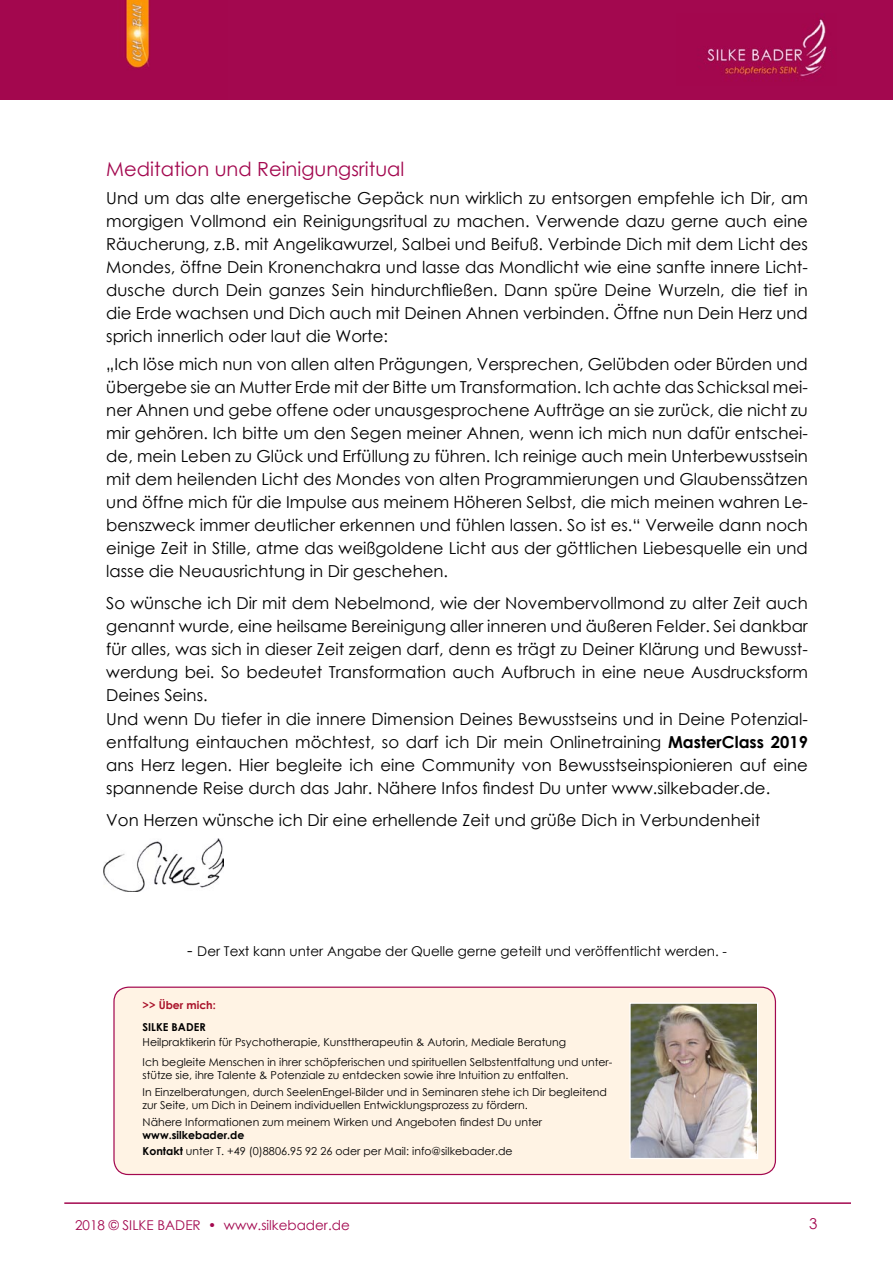
<style>
.page{position:relative;width:893px;height:1263px;background:#fff}
.page>*{position:absolute;margin:0;border:0;box-sizing:border-box;transform-origin:0 0}
.Zwischenüberschrift_Text{font:19.5px "Century Gothic";color:#a3084f}
.t1{font:16.5px/23.1px "Century Gothic";color:#000;text-align:justify}
.t2{font:15px "Century Gothic";color:#a3084f}
.t3{font:13.5px "Century Gothic";color:#000}
.t4{font:13.5px "Century Gothic";color:#a3084f}
.Zwischenüberschrift_Text-2{font:10.95px/13px "Century Gothic";color:#000}
.Zwischenüberschrift_Text-3{font:700 10.95px "Century Gothic";color:#a9122a}
.Zwischenüberschrift_Text-4{font:700 10.95px "Century Gothic";color:#000}
.s1{font-weight:700}
.s2{font-size:16.5px}
</style>
<div class="page">
<hr style="left:64px;top:1202px;width:787px;height:2px;background:#a3084f">
<div style="left:200px;top:0;width:693px;height:100px;background:#a3084f"></div>
<img style="left:0;top:0;width:200px;height:100px">
<img style="left:706px;top:18px;width:122px;height:60px">
<div style="left:113px;top:986px;width:664px;height:188px;background:#fff3e4"></div>
<img style="left:631px;top:1004px;width:125px;height:153px">
<div style="left:629px;top:1002px;width:129px;height:157px;border:1px solid #fff"></div>
<img style="left:104px;top:838px;width:119px;height:53px">
<p class="Zwischenüberschrift_Text" style="left:106px;top:156px;width:300px">Meditation und Reinigungsritual</p>
<p class="t1" style="left:106px;top:186px;width:703px">Und um das alte energetische Gepäck nun wirklich zu entsorgen empfehle ich Dir, am morgigen Vollmond ein Reinigungsritual zu machen. Verwende dazu gerne auch eine Räucherung, z.B. mit Angelikawurzel, Salbei und Beifuß. Verbinde Dich mit dem Licht des Mondes, öffne Dein Kronenchakra und lasse das Mondlicht wie eine sanfte innere Licht&shy;dusche durch Dein ganzes Sein hindurchfließen. Dann spüre Deine Wurzeln, die tief in die Erde wachsen und Dich auch mit Deinen Ahnen verbinden. Öffne nun Dein Herz und sprich innerlich oder laut die Worte:</p>
<p class="t1" style="left:106px;top:352px;width:703px">„Ich löse mich nun von allen alten Prägungen, Versprechen, Gelübden oder Bürden und übergebe sie an Mutter Erde mit der Bitte um Transformation. Ich achte das Schicksal mei&shy;ner Ahnen und gebe offene oder unausgesprochene Aufträge an sie zurück, die nicht zu mir gehören. Ich bitte um den Segen meiner Ahnen, wenn ich mich nun dafür entschei&shy;de, mein Leben zu Glück und Erfüllung zu führen. Ich reinige auch mein Unterbewusstsein mit dem heilenden Licht des Mondes von alten Programmierungen und Glaubenssätzen und öffne mich für die Impulse aus meinem Höheren Selbst, die mich meinen wahren Le&shy;benszweck immer deutlicher erkennen und fühlen lassen. So ist es.“ Verweile dann noch einige Zeit in Stille, atme das weißgoldene Licht aus der göttlichen Liebesquelle ein und lasse die Neuausrichtung in Dir geschehen.</p>
<p class="t1" style="left:106px;top:591px;width:703px">So wünsche ich Dir mit dem Nebelmond, wie der Novembervollmond zu alter Zeit auch genannt wurde, eine heilsame Bereinigung aller inneren und äußeren Felder. Sei dankbar für alles, was sich in dieser Zeit zeigen darf, denn es trägt zu Deiner Klärung und Bewusst&shy;werdung bei. So bedeutet Transformation auch Aufbruch in eine neue Ausdrucksform Deines Seins.</p>
<p class="t1" style="left:106px;top:707px;width:703px">Und wenn Du tiefer in die innere Dimension Deines Bewusstseins und in Deine Potenzial&shy;entfaltung eintauchen möchtest, so darf ich Dir mein Onlinetraining <span class="s1">MasterClass 2019 </span>ans Herz legen. Hier begleite ich eine Community von Bewusstseinspionieren auf eine spannende Reise durch das Jahr. Nähere Infos findest Du unter www.silkebader.de.</p>
<p class="t1" style="left:106px;top:808px;width:656px">Von Herzen wünsche ich Dir eine erhellende Zeit und grüße Dich in Verbundenheit</p>
<p class="t3" style="left:187px;top:942px;width:541px"><span class="s2">-</span> Der Text kann unter Angabe der Quelle gerne geteilt und veröffentlicht werden. -</p>
<p class="Zwischenüberschrift_Text-3" style="left:143px;top:997px;width:75px">&gt;&gt; Über mich:</p>
<p class="Zwischenüberschrift_Text-4" style="left:143px;top:1019px;width:65px">SILKE BADER</p>
<p class="Zwischenüberschrift_Text-2" style="left:143px;top:1036px;width:425px">Heilpraktikerin für Psychotherapie, Kunsttherapeutin &amp; Autorin, Mediale Beratung</p>
<p class="Zwischenüberschrift_Text-2" style="left:143px;top:1056px;width:471px">Ich begleite Menschen in ihrer schöpferischen und spirituellen Selbstentfaltung und unter&shy;stütze sie, ihre Talente &amp; Potenziale zu entdecken sowie ihre Intuition zu entfalten.</p>
<p class="Zwischenüberschrift_Text-2" style="left:143px;top:1085px;width:466px">In Einzelberatungen, durch SeelenEngel-Bilder und in Seminaren stehe ich Dir begleitend zur Seite, um Dich in Deinem individuellen Entwicklungsprozess zu fördern.</p>
<p class="Zwischenüberschrift_Text-2" style="left:143px;top:1115px;width:401px">Nähere Informationen zum meinem Wirken und Angeboten findest Du unter <span class="s1">www.silkebader.de</span></p>
<p class="Zwischenüberschrift_Text-2" style="left:143px;top:1144px;width:371px"><span class="s1">Kontakt</span> unter T. +49 (0)8806.95 92 26 oder per Mail: info@silkebader.de</p>
<p class="t4" style="left:75px;top:1216px;width:276px">2018 © SILKE BADER • www.silkebader.de</p>
<p class="t2" style="left:809px;top:1213px;width:10px">3</p>
</div>
